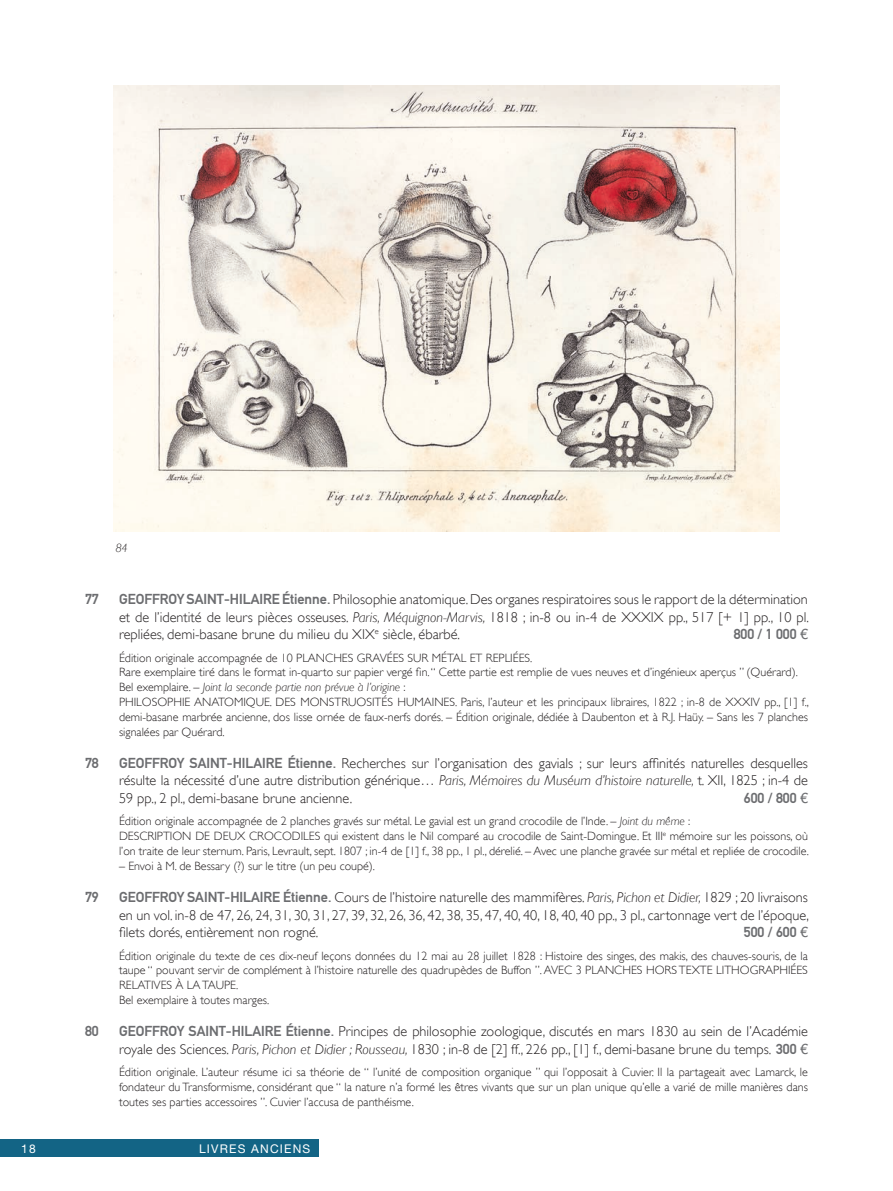
<style>
.page{position:relative;width:893px;height:1191px;background:#fff}
.page>*{position:absolute;margin:0;border:0;box-sizing:border-box;transform-origin:0 0}
.t1{font:300 14.25px/17.5px "Gill Sans";color:#231f20;text-align:justify}
.t2{font:500 14.25px "DIN Mittelschrift V";color:#6c6d70}
.t3{font:300 12px/14.9px "Gill Sans";color:#231f20}
.t4{font:12px "Helvetica Neue";letter-spacing:.1em;color:#fff}
.t5{font:italic 300 12px "Gill Sans";color:#231f20}
.s1{font-family:"DIN Mittelschrift V";font-weight:500;color:#6c6d70}
.s2{font-style:italic}
.s3{font-family:"Helvetica Neue LT Pro";font-weight:400}
.s4{font-family:"Helvetica Neue LT Pro";font-weight:400;color:#6c6d70}
</style>
<div class="page">
<div style="left:0;top:1140px;width:319px;height:17px;background:#136485"></div>
<img style="left:113px;top:85px;width:667px;height:446px">
<p class="t5" style="left:115px;top:541px;width:14px">84</p>
<p class="t2" style="left:85px;top:590px;width:15px">77</p>
<p class="t1" style="left:119px;top:590px;width:691px"><span class="s1">GEOFFROY SAINT-HILAIRE Étienne.</span> Philosophie anatomique. Des organes respiratoires sous le rapport de la détermination et de l’identité de leurs pièces osseuses. <span class="s2">Paris, Méquignon-Marvis,</span> 1818 ; in-8 ou in-4 de XXXIX pp., 517 [+ 1] pp., 10 pl. repliées, demi-basane brune du milieu du XIX<sup>e</sup> siècle, ébarbé.</p>
<p class="t2" style="left:734px;top:625px;width:76px">800 / 1 000 <span class="s3">€</span></p>
<p class="t3" style="left:119px;top:650px;width:691px">Édition originale accompagnée de 10 PLANCHES GRAVÉES SUR MÉTAL ET REPLIÉES.<br>Rare exemplaire tiré dans le format in-quarto sur papier vergé fin. “ Cette partie est remplie de vues neuves et d’ingénieux aperçus ” (Quérard).<br>Bel exemplaire. – <span class="s2">Joint la seconde partie non prévue à l’origine</span> :<br>PHILOSOPHIE ANATOMIQUE. DES MONSTRUOSITÉS HUMAINES. Paris, l’auteur et les principaux libraires, 1822 ; in-8 de XXXIV pp., [1] f., demi-basane marbrée ancienne, dos lisse ornée de faux-nerfs dorés. – Édition originale, dédiée à Daubenton et à R.J. Haüy. – Sans les 7 planches signalées par Quérard.</p>
<p class="t2" style="left:85px;top:754px;width:15px">78</p>
<p class="t1" style="left:119px;top:754px;width:690px"><span class="s1">GEOFFROY SAINT-HILAIRE Étienne.</span> Recherches sur l’organisation des gavials ; sur leurs affinités naturelles desquelles résulte la nécessité d’une autre distribution générique… <span class="s2">Paris, Mémoires du Muséum d’histoire naturelle,</span> t. XII, 1825 ; in-4 de 59 pp., 2 pl., demi-basane brune ancienne.</p>
<p class="t2" style="left:744px;top:789px;width:65px">600 / 800 <span class="s3">€</span></p>
<p class="t3" style="left:119px;top:814px;width:691px">Édition originale accompagnée de 2 planches gravés sur métal. Le gavial est un grand crocodile de l’Inde. – <span class="s2">Joint du même</span> :<br>DESCRIPTION DE DEUX CROCODILES qui existent dans le Nil comparé au crocodile de Saint-Domingue. Et III<sup>e</sup> mémoire sur les poissons, où l’on traite de leur sternum. Paris, Levrault, sept. 1807 ; in-4 de [1] f., 38 pp., 1 pl., dérelié. – Avec une planche gravée sur métal et repliée de crocodile.</p>
<p class="t3" style="left:119px;top:858px;width:258px">– Envoi à M. de Bessary (?) sur le titre (un peu coupé).</p>
<p class="t2" style="left:85px;top:888px;width:15px">79</p>
<p class="t1" style="left:119px;top:888px;width:692px"><span class="s1">GEOFFROY SAINT-HILAIRE Étienne.</span> Cours de l’histoire naturelle des mammifères. <span class="s2">Paris, Pichon et Didier,</span> 1829 ; 20 livraisons en un vol. in-8 de 47, 26, 24, 31, 30, 31, 27, 39, 32, 26, 36, 42, 38, 35, 47, 40, 40, 18, 40, 40 pp., 3 pl., cartonnage vert de l’époque, filets dorés, entièrement non rogné.</p>
<p class="t2" style="left:744px;top:923px;width:65px">500 / 600 <span class="s3">€</span></p>
<p class="t3" style="left:119px;top:948px;width:690px">Édition originale du texte de ces dix-neuf leçons données du 12 mai au 28 juillet 1828 : Histoire des singes, des makis, des chauves-souris, de la taupe “ pouvant servir de complément à l’histoire naturelle des quadrupèdes de Buffon ”. AVEC 3 PLANCHES HORS TEXTE LITHOGRAPHIÉES RELATIVES À LA TAUPE.<br>Bel exemplaire à toutes marges.</p>
<p class="t2" style="left:85px;top:1023px;width:15px">80</p>
<p class="t1" style="left:119px;top:1022px;width:690px"><span class="s1">GEOFFROY SAINT-HILAIRE Étienne.</span> Principes de philosophie zoologique, discutés en mars 1830 au sein de l’Académie royale des Sciences. <span class="s2">Paris, Pichon et Didier ; Rousseau,</span> 1830 ; in-8 de [2] ff., 226 pp., [1] f., demi-basane brune du temps. <span class="s1">300</span> <span class="s4">€</span></p>
<p class="t3" style="left:119px;top:1064px;width:690px;text-align:justify">Édition originale. L’auteur résume ici sa théorie de “ l’unité de composition organique ” qui l’opposait à Cuvier. Il la partageait avec Lamarck, le fondateur du Transformisme, considérant que “ la nature n’a formé les êtres vivants que sur un plan unique qu’elle a varié de mille manières dans toutes ses parties accessoires ”. Cuvier l’accusa de panthéisme.</p>
<p class="t4" style="left:21px;top:1141px;width:16px">18</p>
<p class="t4" style="left:199px;top:1141px;width:113px">LIVRES ANCIENS</p>
</div>
